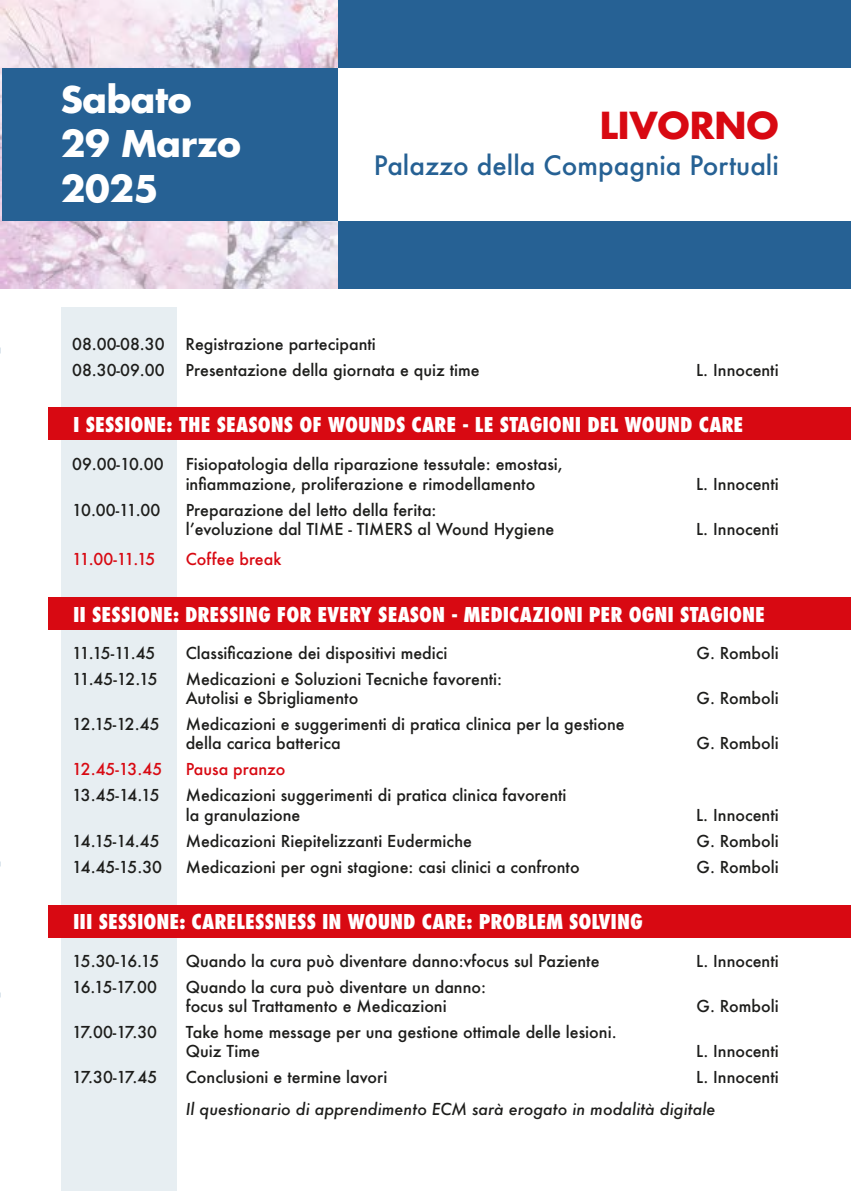
<style>
.page{position:relative;width:851px;height:1191px;background:#fff}
.page>*{position:absolute;margin:0;border:0;box-sizing:border-box;transform-origin:0 0}
.t1{font:700 36.4px "Futura";color:#d80912}
.t2{font:700 36px/44.8px "Futura";letter-spacing:-.01em;color:#fff}
.t3{font:500 26px "Futura";color:#266194}
.t4{font:800 condensed 20px "Futura";color:#fff}
.t5{font:500 16px/19.2px "Futura";color:#1d1d1b}
.t6{font:italic 500 16px "Futura";color:#1d1d1b}
.t7{font:500 16px "Futura";color:#d80912}
</style>
<div class="page">
<img style="left:0;top:0;width:338px;height:288px">
<div style="left:338px;top:0;width:512px;height:288px;background:#266194"></div>
<div style="left:2px;top:69px;width:336px;height:152px;background:#266194"></div>
<div style="left:338px;top:69px;width:512px;height:152px;background:#fff"></div>
<div style="left:61px;top:307px;width:115px;height:884px;background:#e7eef2"></div>
<div style="left:48px;top:408px;width:802px;height:32px;background:#d80912"></div>
<div style="left:48px;top:597px;width:802px;height:33px;background:#d80912"></div>
<div style="left:48px;top:905px;width:802px;height:33px;background:#d80912"></div>
<h2 class="t2" style="left:61px;top:76px;width:182px">Sabato<br>29 Marzo<br>2025</h2>
<h1 class="t1" style="left:600px;top:102px;width:180px">LIVORNO</h1>
<h3 class="t3" style="left:374px;top:148px;width:406px">Palazzo della Compagnia Portuali</h3>
<p class="t5" style="left:72px;top:335px;width:94px">08.00-08.30</p>
<p class="t5" style="left:186px;top:335px;width:192px">Registrazione partecipanti</p>
<p class="t5" style="left:72px;top:361px;width:94px">08.30-09.00</p>
<p class="t5" style="left:186px;top:361px;width:295px">Presentazione della giornata e quiz time</p>
<p class="t5" style="left:696px;top:361px;width:84px">L. Innocenti</p>
<p class="t4" style="left:73px;top:411px;width:671px">I SESSIONE: THE SEASONS OF WOUNDS CARE - LE STAGIONI DEL WOUND CARE</p>
<p class="t5" style="left:72px;top:455px;width:93px">09.00-10.00</p>
<p class="t5" style="left:186px;top:455px;width:378px">Fisiopatologia della riparazione tessutale: emostasi, infiammazione, proliferazione e rimodellamento</p>
<p class="t5" style="left:72px;top:500px;width:90px">10.00-11.00</p>
<p class="t5" style="left:186px;top:500px;width:370px">Preparazione del letto della ferita:<br>l’evoluzione dal TIME - TIMERS al Wound Hygiene</p>
<p class="t7" style="left:72px;top:548px;width:85px">11.00-11.15</p>
<p class="t7" style="left:186px;top:548px;width:97px">Coffee break</p>
<p class="t5" style="left:696px;top:474px;width:84px">L. Innocenti</p>
<p class="t5" style="left:696px;top:519px;width:84px">L. Innocenti</p>
<p class="t4" style="left:73px;top:601px;width:693px">II SESSIONE: DRESSING FOR EVERY SEASON - MEDICAZIONI PER OGNI STAGIONE</p>
<p class="t5" style="left:72px;top:643px;width:85px">11.15-11.45</p>
<p class="t5" style="left:186px;top:643px;width:263px">Classificazione dei dispositivi medici</p>
<p class="t5" style="left:696px;top:643px;width:84px">G. Romboli</p>
<p class="t5" style="left:72px;top:669px;width:87px">11.45-12.15</p>
<p class="t5" style="left:186px;top:669px;width:318px">Medicazioni e Soluzioni Tecniche favorenti:<br>Autolisi e Sbrigliamento</p>
<p class="t5" style="left:696px;top:688px;width:84px">G. Romboli</p>
<p class="t5" style="left:72px;top:714px;width:89px">12.15-12.45</p>
<p class="t5" style="left:186px;top:714px;width:440px">Medicazioni e suggerimenti di pratica clinica per la gestione della carica batterica</p>
<p class="t7" style="left:72px;top:758px;width:91px">12.45-13.45</p>
<p class="t7" style="left:186px;top:758px;width:101px">Pausa pranzo</p>
<p class="t5" style="left:72px;top:785px;width:89px">13.45-14.15</p>
<p class="t5" style="left:186px;top:785px;width:382px">Medicazioni suggerimenti di pratica clinica favorenti la granulazione</p>
<p class="t5" style="left:696px;top:733px;width:84px">G. Romboli</p>
<p class="t5" style="left:696px;top:805px;width:84px">L. Innocenti</p>
<p class="t5" style="left:72px;top:831px;width:89px">14.15-14.45</p>
<p class="t5" style="left:186px;top:831px;width:288px">Medicazioni Riepitelizzanti Eudermiche</p>
<p class="t5" style="left:696px;top:831px;width:84px">G. Romboli</p>
<p class="t5" style="left:72px;top:857px;width:91px">14.45-15.30</p>
<p class="t5" style="left:186px;top:857px;width:395px">Medicazioni per ogni stagione: casi clinici a confronto</p>
<p class="t5" style="left:696px;top:857px;width:84px">G. Romboli</p>
<p class="t4" style="left:73px;top:909px;width:571px">III SESSIONE: CARELESSNESS IN WOUND CARE: PROBLEM SOLVING</p>
<p class="t5" style="left:72px;top:951px;width:89px">15.30-16.15</p>
<p class="t5" style="left:186px;top:951px;width:415px">Quando la cura può diventare danno:vfocus sul Paziente</p>
<p class="t5" style="left:696px;top:951px;width:84px">L. Innocenti</p>
<p class="t5" style="left:72px;top:977px;width:86px">16.15-17.00</p>
<p class="t5" style="left:186px;top:977px;width:302px">Quando la cura può diventare un danno: focus sul Trattamento e Medicazioni</p>
<p class="t5" style="left:696px;top:996px;width:84px">G. Romboli</p>
<p class="t5" style="left:72px;top:1022px;width:86px">17.00-17.30</p>
<p class="t5" style="left:186px;top:1022px;width:432px">Take home message per una gestione ottimale delle lesioni.<br>Quiz Time</p>
<p class="t5" style="left:696px;top:1041px;width:84px">L. Innocenti</p>
<p class="t5" style="left:72px;top:1067px;width:86px">17.30-17.45</p>
<p class="t5" style="left:186px;top:1067px;width:203px">Conclusioni e termine lavori</p>
<p class="t5" style="left:696px;top:1067px;width:84px">L. Innocenti</p>
<p class="t6" style="left:186px;top:1098px;width:531px">Il questionario di apprendimento ECM sarà erogato in modalità digitale</p>
</div>
